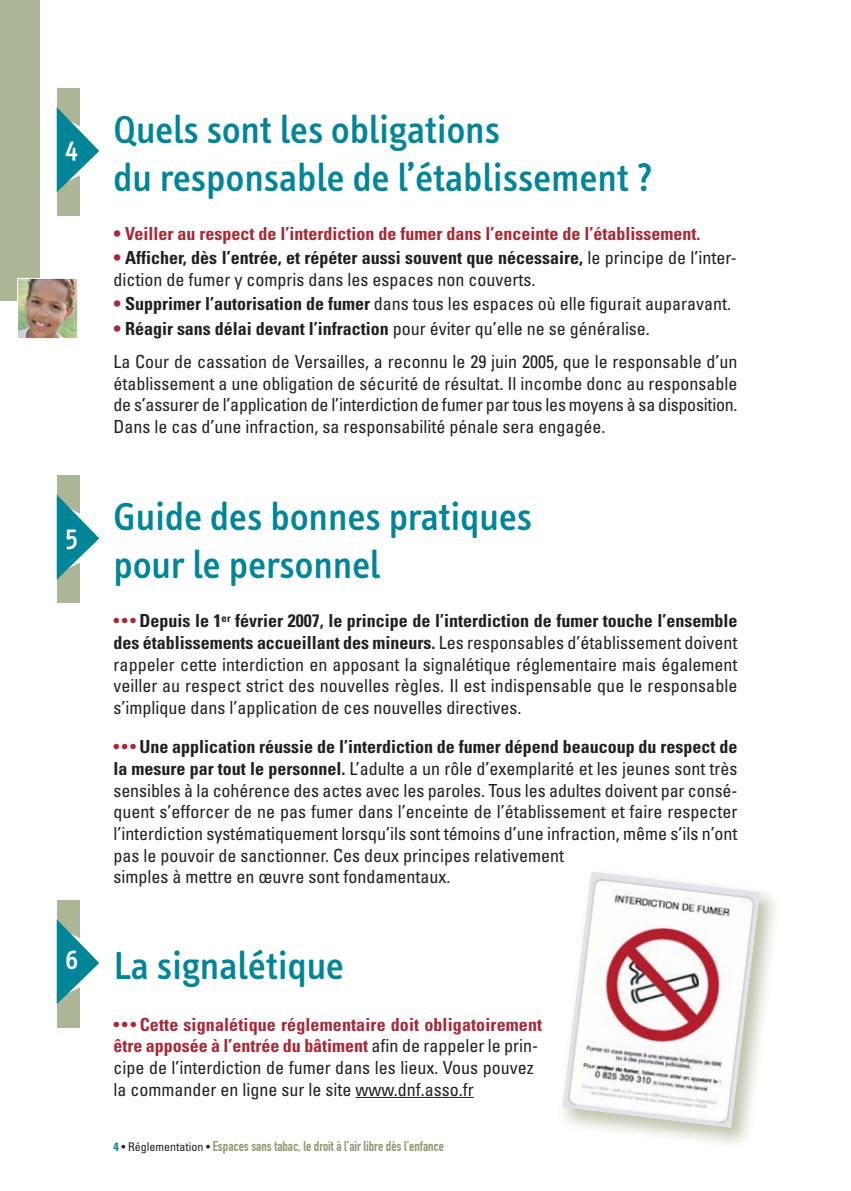
<style>
.page{position:relative;width:851px;height:1191px;background:#fff}
.page>*{position:absolute;margin:0;border:0;box-sizing:border-box;transform-origin:0 0}
.t1{font:500 40px/48px "Info Text";color:#008598}
.t2{font:500 28px "Info Text";color:#fff}
.t3{font:condensed 18px/21.6px "Univers";color:#231f20}
.t4{font:700 condensed 18px "Univers";color:#a82835}
.t5{font:14px "DIN Engschrift Alternate";color:#94936f}
.s1{font-weight:700;color:#a82835}
.s2{font-weight:700}
.s3{color:#a82835}
.s4{font-family:"Univers";font-weight:700;font-stretch:condensed;font-size:12px;color:#008598}
.s5{font-family:"Univers";font-stretch:condensed;font-size:12px;color:#231f20}
</style>
<div class="page">
<hr style="left:355px;top:1097px;width:118px;height:1px;background:#231f20">
<div style="left:0;top:0;width:40px;height:300px;background:#acb696"></div>
<img style="left:19px;top:280px;width:57px;height:57px">
<div style="left:17px;top:278px;width:61px;height:61px;border:1px solid #fff"></div>
<div style="left:57px;top:88px;width:22px;height:127px;background:#acb696"></div>
<svg style="left:56px;top:107px;width:44px;height:85px"></svg>
<div style="left:57px;top:475px;width:22px;height:127px;background:#acb696"></div>
<svg style="left:56px;top:494px;width:44px;height:85px"></svg>
<div style="left:57px;top:900px;width:22px;height:127px;background:#acb696"></div>
<svg style="left:56px;top:919px;width:44px;height:85px"></svg>
<img style="left:562px;top:871px;width:197px;height:256px">
<h2 class="t2" style="left:65px;top:137px;width:15px">4</h2>
<h2 class="t2" style="left:65px;top:525px;width:14px">5</h2>
<h2 class="t2" style="left:65px;top:949px;width:15px">6</h2>
<h1 class="t1" style="left:113px;top:109px;width:540px">Quels sont les obligations<br>du responsable de l’établissement ?</h1>
<p class="t4" style="left:113px;top:227px;width:588px">• Veiller au respect de l’interdiction de fumer dans l’enceinte de l’établissement.</p>
<p class="t3" style="left:113px;top:248px;width:624px"><span class="s1">•</span> <span class="s2">Afficher, dès l’entrée, et répéter aussi souvent que nécessaire,</span> le principe de l’inter&shy;diction de fumer y compris dans les espaces non couverts.</p>
<p class="t3" style="left:113px;top:294px;width:619px"><span class="s1">•</span> <span class="s2">Supprimer l’autorisation de fumer</span> dans tous les espaces où elle figurait auparavant.</p>
<p class="t3" style="left:113px;top:313px;width:625px;line-height:33.6px"><span class="s1">•</span> <span class="s2">Réagir sans délai devant l’infraction</span> pour éviter qu’elle ne se généralise.<br>La Cour de cassation de Versailles, a reconnu le 29 juin 2005, que le responsable d’un</p>
<p class="t3" style="left:113px;top:374px;width:625px;text-align:justify">établissement a une obligation de sécurité de résultat. Il incombe donc au responsable de s’assurer de l’application de l’interdiction de fumer par tous les moyens à sa disposition.<br>Dans le cas d’une infraction, sa responsabilité pénale sera engagée.</p>
<h1 class="t1" style="left:113px;top:496px;width:420px">Guide des bonnes pratiques pour le personnel</h1>
<p class="t3" style="left:113px;top:612px;width:625px;text-align:justify"><span class="s3">• • •</span> <span class="s2">Depuis le 1</span><sup>er</sup> <span class="s2">février 2007, le principe de l’interdiction de fumer touche l’ensemble des établissements accueillant des mineurs.</span> Les responsables d’établissement doivent rappeler cette interdiction en apposant la signalétique réglementaire mais également veiller au respect strict des nouvelles règles. Il est indispensable que le responsable s’implique dans l’application de ces nouvelles directives.</p>
<p class="t3" style="left:113px;top:738px;width:625px"><span class="s3">• • •</span> <span class="s2">Une application réussie de l’interdiction de fumer dépend beaucoup du respect de la mesure par tout le personnel.</span> L’adulte a un rôle d’exemplarité et les jeunes sont très sensibles à la cohérence des actes avec les paroles. Tous les adultes doivent par consé&shy;quent s’efforcer de ne pas fumer dans l’enceinte de l’établissement et faire respecter l’interdiction systématiquement lorsqu’ils sont témoins d’une infraction, même s’ils n’ont pas le pouvoir de sanctionner. Ces deux principes relativement<br>simples à mettre en œuvre sont fondamentaux.</p>
<h1 class="t1" style="left:113px;top:944px;width:232px">La signalétique</h1>
<p class="t3" style="left:113px;top:1015px;width:430px"><span class="s3">• • •</span> <span class="s1">Cette signalétique réglementaire doit obligatoirement être apposée à l’entrée du bâtiment</span> afin de rappeler le prin&shy;cipe de l’interdiction de fumer dans les lieux. Vous pouvez la commander en ligne sur le site www.dnf.asso.fr</p>
<p class="t5" style="left:113px;top:1141px;width:332px"><span class="s4">4</span> <span class="s5">• Réglementation •</span> Espaces sans tabac, le droit à l’air libre dès l’enfance</p>
</div>
